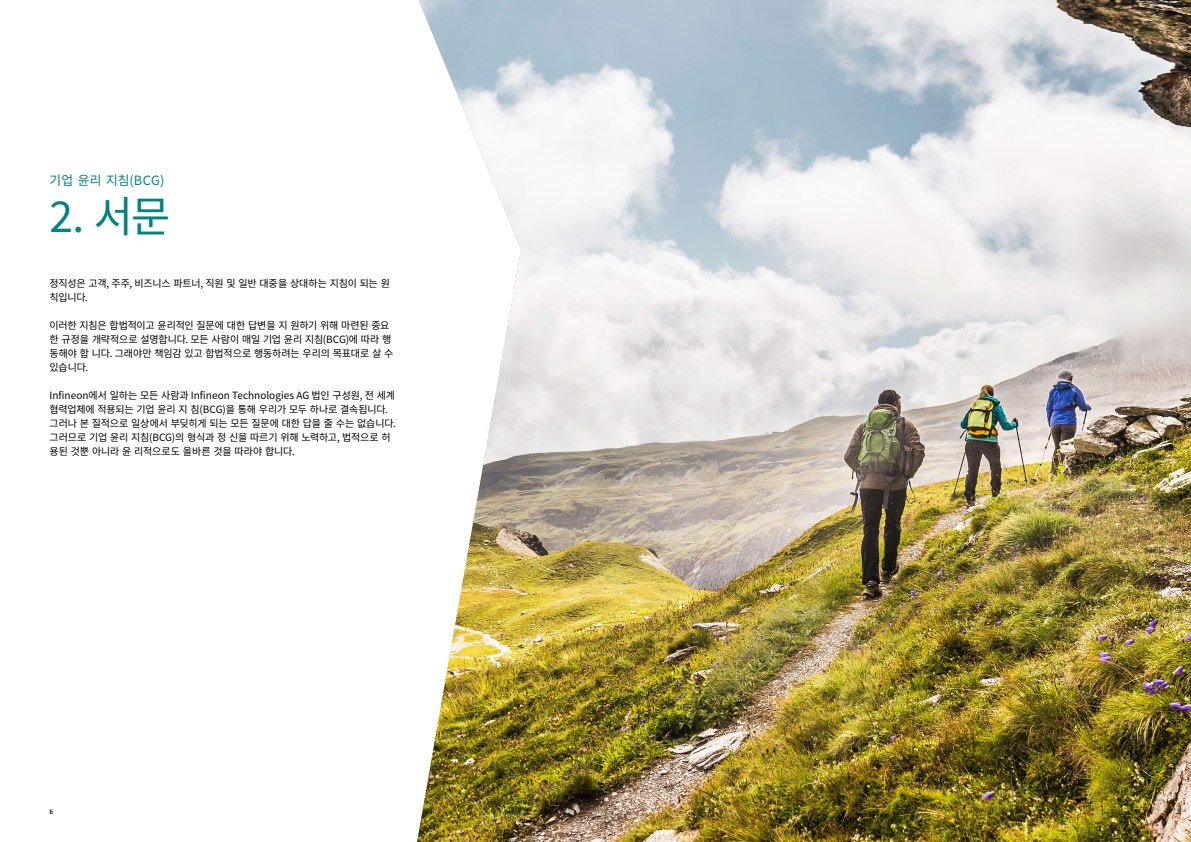
<style>
.page{position:relative;width:1191px;height:842px;background:#fff}
.page>*{position:absolute;margin:0;border:0;box-sizing:border-box;transform-origin:0 0}
.t1{font:42.5px "Source Han Sans K";color:#00847f}
.t2{font:12.8px "Source Han Sans K";letter-spacing:.015em;color:#00847f}
.t3{font:10px/14px "Source Han Sans K";letter-spacing:-.015em;color:#000}
.t4{font:600 7px "Source Sans 3";color:#000}
</style>
<div class="page">
<img style="left:417px;top:0;width:774px;height:842px">
<p class="t2" style="left:50px;top:173px;width:116px">기업 윤리 지침(BCG)</p>
<h1 class="t1" style="left:50px;top:192px;width:122px">2. 서문</h1>
<p class="t3" style="left:50px;top:277px;width:342px">정직성은 고객, 주주, 비즈니스 파트너, 직원 및 일반 대중을 상대하는 지침이 되는 원 칙입니다.</p>
<p class="t3" style="left:50px;top:319px;width:345px">이러한 지침은 합법적이고 윤리적인 질문에 대한 답변을 지 원하기 위해 마련된 중요 한 규정을 개략적으로 설명합니다. 모든 사람이 매일 기업 윤리 지침(BCG)에 따라 행 동해야 합 니다. 그래야만 책임감 있고 합법적으로 행동하려는 우리의 목표대로 살 수 있습니다.</p>
<p class="t3" style="left:50px;top:389px;width:348px">Infineon에서 일하는 모든 사람과 Infineon Technologies AG 법인 구성원, 전 세계 협력업체에 적용되는 기업 윤리 지 침(BCG)을 통해 우리가 모두 하나로 결속됩니다. 그러나 본 질적으로 일상에서 부딪히게 되는 모든 질문에 대한 답을 줄 수는 없습니다. 그러므로 기업 윤리 지침(BCG)의 형식과 정 신을 따르기 위해 노력하고, 법적으로 허 용된 것뿐 아니라 윤 리적으로도 올바른 것을 따라야 합니다.</p>
<p class="t4" style="left:50px;top:807px;width:5px">6</p>
</div>
